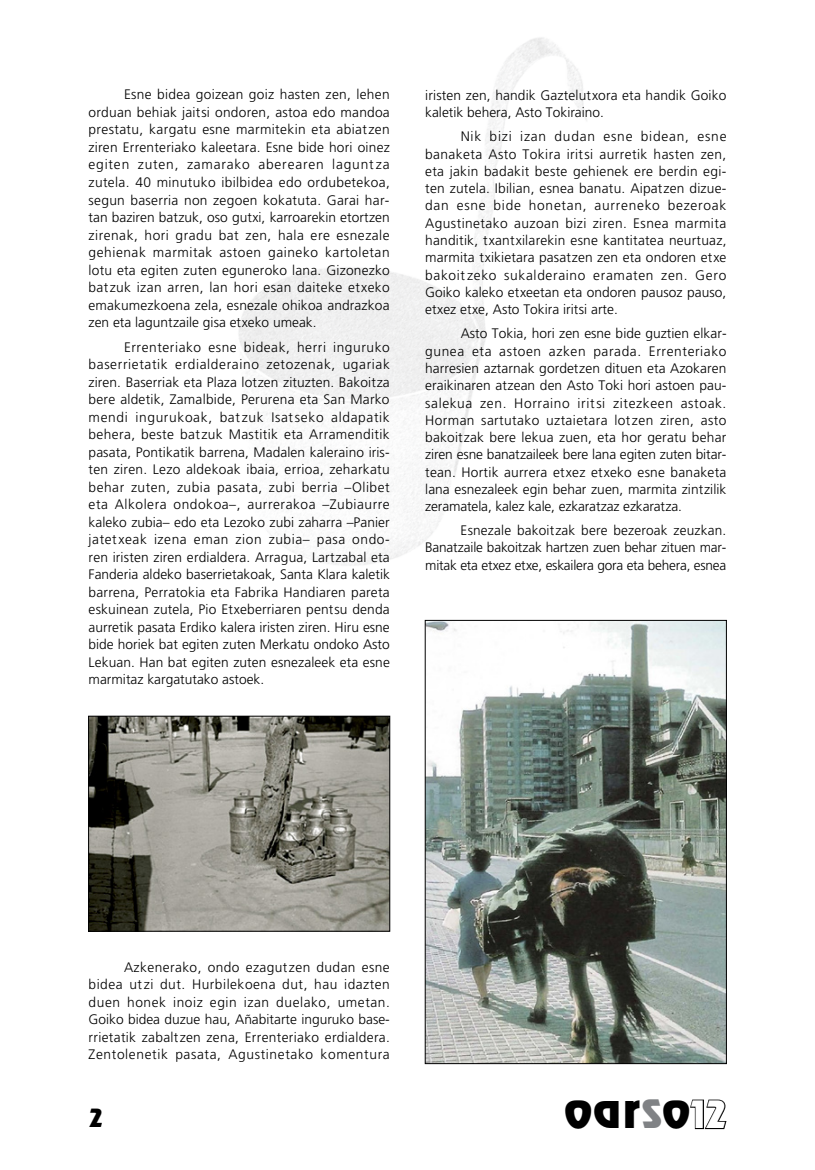
<style>
.page{position:relative;width:815px;height:1170px;background:#fff}
.page>*{position:absolute;margin:0;border:0;box-sizing:border-box;transform-origin:0 0}
.t1{font:44.62px "Revue";color:#000}
.t2{font:22.5px "Revue";color:#000}
.t3{font:300 13.75px/17.5px "Frutiger";color:#000;text-align:justify}
.s1{font-size:35.12px;color:#808285}
.s2{font-size:33.75px;color:#fff}
</style>
<div class="page">
<svg style="left:690px;top:1099px;width:37px;height:30px"></svg>
<img style="left:90px;top:717px;width:298px;height:212px">
<div style="left:88px;top:715px;width:302px;height:216px;border:1px solid #000"></div>
<img style="left:427px;top:622px;width:298px;height:439px">
<div style="left:425px;top:620px;width:302px;height:443px;border:1px solid #000"></div>
<p class="t3" style="left:89px;top:86px;width:303px;text-indent:35px">Esne bidea goizean goiz hasten zen, lehen orduan behiak jaitsi ondoren, astoa edo mandoa prestatu, kargatu esne marmitekin eta abiatzen ziren Errenteriako kaleetara. Esne bide hori oinez egiten zuten, zamarako aberearen laguntza zutela. 40 minutuko ibilbidea edo ordubetekoa, segun baserria non zegoen kokatuta. Garai har&shy;tan baziren batzuk, oso gutxi, karroarekin etortzen zirenak, hori gradu bat zen, hala ere esnezale gehienak marmitak astoen gaineko kartoletan lotu eta egiten zuten eguneroko lana. Gizonezko batzuk izan arren, lan hori esan daiteke etxeko emakumezkoena zela, esnezale ohikoa andrazkoa zen eta laguntzaile gisa etxeko umeak.</p>
<p class="t3" style="left:89px;top:338px;width:303px;text-indent:35px">Errenteriako esne bideak, herri inguruko baserrietatik erdialderaino zetozenak, ugariak ziren. Baserriak eta Plaza lotzen zituzten. Bakoitza bere aldetik, Zamalbide, Perurena eta San Marko mendi ingurukoak, batzuk Isatseko aldapatik behera, beste batzuk Mastitik eta Arramenditik pasata, Pontikatik barrena, Madalen kaleraino iris&shy;ten ziren. Lezo aldekoak ibaia, errioa, zeharkatu behar zuten, zubia pasata, zubi berria –Olibet eta Alkolera ondokoa–, aurrerakoa –Zubiaurre kaleko zubia– edo eta Lezoko zubi zaharra –Panier jatetxeak izena eman zion zubia– pasa ondo&shy;ren iristen ziren erdialdera. Arragua, Lartzabal eta Fanderia aldeko baserrietakoak, Santa Klara kaletik barrena, Perratokia eta Fabrika Handiaren pareta eskuinean zutela, Pio Etxeberriaren pentsu denda aurretik pasata Erdiko kalera iristen ziren. Hiru esne bide horiek bat egiten zuten Merkatu ondoko Asto Lekuan. Han bat egiten zuten esnezaleek eta esne marmitaz kargatutako astoek.</p>
<p class="t3" style="left:425px;top:86px;width:303px">iristen zen, handik Gaztelutxora eta handik Goiko kaletik behera, Asto Tokiraino.</p>
<p class="t3" style="left:425px;top:128px;width:303px;text-indent:35px">Nik bizi izan dudan esne bidean, esne banaketa Asto Tokira iritsi aurretik hasten zen, eta jakin badakit beste gehienek ere berdin egi&shy;ten zutela. Ibilian, esnea banatu. Aipatzen dizue&shy;dan esne bide honetan, aurreneko bezeroak Agustinetako auzoan bizi ziren. Esnea marmita handitik, txantxilarekin esne kantitatea neurtuaz, marmita txikietara pasatzen zen eta ondoren etxe bakoitzeko sukalderaino eramaten zen. Gero Goiko kaleko etxeetan eta ondoren pausoz pauso, etxez etxe, Asto Tokira iritsi arte.</p>
<p class="t3" style="left:425px;top:325px;width:303px;text-indent:35px">Asto Tokia, hori zen esne bide guztien elkar&shy;gunea eta astoen azken parada. Errenteriako harresien aztarnak gordetzen dituen eta Azokaren eraikinaren atzean den Asto Toki hori astoen pau&shy;salekua zen. Horraino iritsi zitezkeen astoak.<br>Horman sartutako uztaietara lotzen ziren, asto bakoitzak bere lekua zuen, eta hor geratu behar ziren esne banatzaileek bere lana egiten zuten bitar&shy;tean. Hortik aurrera etxez etxeko esne banaketa lana esnezaleek egin behar zuen, marmita zintzilik zeramatela, kalez kale, ezkaratzaz ezkaratza.</p>
<p class="t3" style="left:425px;top:521px;width:303px;text-indent:35px">Esnezale bakoitzak bere bezeroak zeuzkan.<br>Banatzaile bakoitzak hartzen zuen behar zituen mar&shy;mitak eta etxez etxe, eskailera gora eta behera, esnea</p>
<p class="t3" style="left:89px;top:958px;width:303px;text-indent:35px">Azkenerako, ondo ezagutzen dudan esne bidea utzi dut. Hurbilekoena dut, hau idazten duen honek inoiz egin izan duelako, umetan.<br>Goiko bidea duzue hau, Añabitarte inguruko base&shy;rrietatik zabaltzen zena, Errenteriako erdialdera.<br>Zentolenetik pasata, Agustinetako komentura</p>
<h2 class="t2" style="left:90px;top:1102px;width:15px">2</h2>
<h1 class="t1" style="left:565px;top:1080px;width:163px">oar<span class="s1">S</span>o<span class="s2">12</span></h1>
</div>
